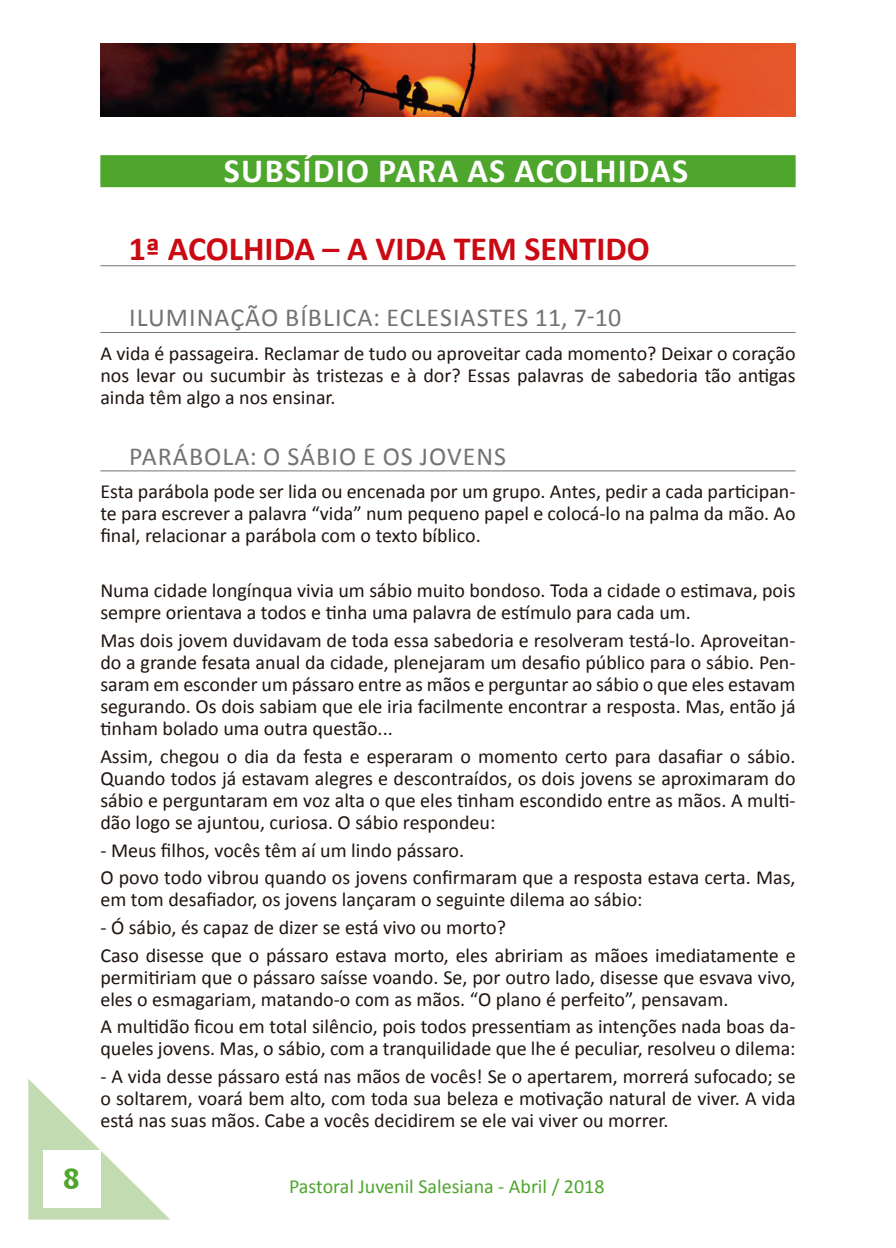
<style>
.page{position:relative;width:896px;height:1248px;background:#fff}
.page>*{position:absolute;margin:0;border:0;box-sizing:border-box;transform-origin:0 0}
.t1{font:700 34px "Calibri";color:#cb0912}
.t2{font:700 34px "Calibri";letter-spacing:.04em;color:#fff}
.t3{font:26px "Calibri";letter-spacing:.04em;color:#737377}
.t4{font:24px "Bell Centennial BT Bold Listing";color:#4ea62c}
.t5{font:20px/22px "Calibri";color:#1f1410;text-align:justify}
.t6{font:20px "Calibri";color:#4ea62c}
</style>
<div class="page">
<svg style="left:28px;top:1079px;width:142px;height:140px"></svg>
<div style="left:43px;top:1149px;width:57px;height:58px;background:#fff"></div>
<img style="left:100px;top:44px;width:695px;height:72px">
<div style="left:100px;top:155px;width:695px;height:32px;background:#4ea62c"></div>
<hr style="left:100px;top:265px;width:695px;height:1px;background:#737377">
<hr style="left:100px;top:332px;width:695px;height:1px;background:#737377">
<hr style="left:100px;top:470px;width:695px;height:1px;background:#737377">
<h1 class="t2" style="left:224px;top:148px;width:466px">SUBSÍDIO PARA AS ACOLHIDAS</h1>
<h1 class="t1" style="left:129px;top:226px;width:523px">1ª ACOLHIDA – A VIDA TEM SENTIDO</h1>
<h2 class="t3" style="left:129px;top:301px;width:24px">Iluminação</h2>
<h2 class="t3" style="left:285px;top:301px;width:29px">Bíblica</h2>
<h2 class="t3" style="left:373px;top:301px;width:41px">: Eclesiastes</h2>
<h2 class="t3" style="left:535px;top:301px;width:88px">11, 7-10</h2>
<p class="t5" style="left:100px;top:342px;width:697px">A vida é passageira. Reclamar de tudo ou aproveitar cada momento? Deixar o coração nos levar ou sucumbir às tristezas e à dor? Essas palavras de sabedoria tão antigas ainda têm algo a nos ensinar.</p>
<h2 class="t3" style="left:129px;top:439px;width:76px">Parábola</h2>
<h2 class="t3" style="left:250px;top:439px;width:80px">: o sábio</h2>
<h2 class="t3" style="left:363px;top:439px;width:72px">eos jovens</h2>
<p class="t5" style="left:100px;top:480px;width:697px">Esta parábola pode ser lida ou encenada por um grupo. Antes, pedir a cada participan&shy;te para escrever a palavra “vida” num pequeno papel e colocá-lo na palma da mão. Ao final, relacionar a parábola com o texto bíblico.</p>
<p class="t5" style="left:100px;top:580px;width:697px">Numa cidade longínqua vivia um sábio muito bondoso. Toda a cidade o estimava, pois sempre orientava a todos e tinha uma palavra de estímulo para cada um.</p>
<p class="t5" style="left:100px;top:629px;width:697px">Mas dois jovem duvidavam de toda essa sabedoria e resolveram testá-lo. Aproveitan&shy;do a grande fesata anual da cidade, plenejaram um desafio público para o sábio. Pen&shy;saram em esconder um pássaro entre as mãos e perguntar ao sábio o que eles estavam segurando. Os dois sabiam que ele iria facilmente encontrar a resposta. Mas, então já tinham bolado uma outra questão...</p>
<p class="t5" style="left:100px;top:745px;width:697px">Assim, chegou o dia da festa e esperaram o momento certo para dasafiar o sábio.<br>Quando todos já estavam alegres e descontraídos, os dois jovens se aproximaram do sábio e perguntaram em voz alta o que eles tinham escondido entre as mãos. A multi&shy;dão logo se ajuntou, curiosa. O sábio respondeu:</p>
<p class="t5" style="left:100px;top:836px;width:697px;line-height:27.6px">- Meus filhos, vocês têm aí um lindo pássaro.<br>O povo todo vibrou quando os jovens confirmaram que a resposta estava certa. Mas,</p>
<p class="t5" style="left:100px;top:888px;width:544px">em tom desafiador, os jovens lançaram o seguinte dilema ao sábio:</p>
<p class="t5" style="left:100px;top:913px;width:697px;line-height:27.6px">- Ó sábio, és capaz de dizer se está vivo ou morto?<br>Caso disesse que o pássaro estava morto, eles abririam as mãoes imediatamente e</p>
<p class="t5" style="left:100px;top:966px;width:697px">permitiriam que o pássaro saísse voando. Se, por outro lado, disesse que esvava vivo, eles o esmagariam, matando-o com as mãos. “O plano é perfeito”, pensavam.</p>
<p class="t5" style="left:100px;top:1015px;width:697px">A multidão ficou em total silêncio, pois todos pressentiam as intenções nada boas da&shy;queles jovens. Mas, o sábio, com a tranquilidade que lhe é peculiar, resolveu o dilema:</p>
<p class="t5" style="left:100px;top:1065px;width:697px">- A vida desse pássaro está nas mãos de vocês! Se o apertarem, morrerá sufocado; se o soltarem, voará bem alto, com toda sua beleza e motivação natural de viver. A vida está nas suas mãos. Cabe a vocês decidirem se ele vai viver ou morrer.</p>
<p class="t4" style="left:63px;top:1161px;width:18px">8</p>
<p class="t6" style="left:289px;top:1173px;width:317px">Pastoral Juvenil Salesiana - Abril / 2018</p>
</div>
